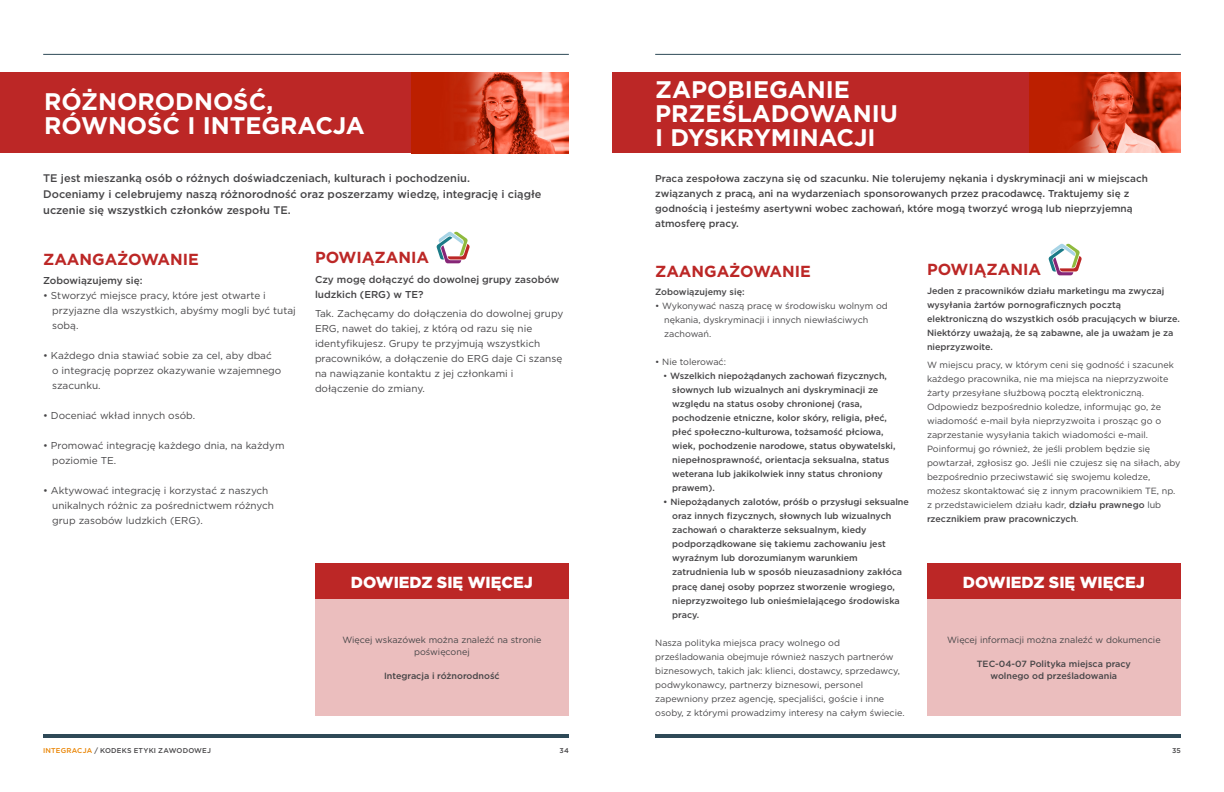
<style>
.page{position:relative;width:1224px;height:792px;background:#fff}
.page>*{position:absolute;margin:0;border:0;box-sizing:border-box;transform-origin:0 0}
.t1{font:700 24px/24px "Gotham";color:#fff}
.t2{font:700 16px "Gotham";color:#bc2726}
.t3{font:900 16px "Gotham";color:#fff}
.t4{font:500 11px/16px "Gotham";color:#464547}
.t5{font:10px/15px "Gotham";color:#464547}
.t6{font:500 10px/15px "Gotham";color:#464547}
.t7{font:9px/14px "Gotham";color:#464547}
.t8{font:500 9px/14px "Gotham";color:#464547}
.t9{font:500 7px "Gotham";letter-spacing:.03em;color:#464547}
.s1{font-weight:400}
.s2{font-weight:500}
.s3{color:#e98300}
</style>
<div class="page">
<hr style="left:655px;top:734px;width:526px;height:4px;background:#2e4957">
<hr style="left:655px;top:54px;width:526px;height:1px;background:#2e4957">
<hr style="left:43px;top:734px;width:526px;height:4px;background:#2e4957">
<hr style="left:43px;top:54px;width:526px;height:1px;background:#2e4957">
<div style="left:612px;top:72px;width:569px;height:81px;background:#bc2726"></div>
<img style="left:1029px;top:72px;width:152px;height:81px">
<div style="left:0;top:72px;width:569px;height:81px;background:#bc2726"></div>
<img style="left:411px;top:72px;width:158px;height:81px">
<div style="left:927px;top:599px;width:254px;height:117px;background:#ebbebe"></div>
<div style="left:927px;top:564px;width:254px;height:35px;background:#bc2726"></div>
<div style="left:315px;top:599px;width:254px;height:117px;background:#ebbebe"></div>
<div style="left:315px;top:564px;width:254px;height:35px;background:#bc2726"></div>
<svg style="left:436px;top:232px;width:34px;height:31px"></svg>
<svg style="left:1048px;top:244px;width:34px;height:31px"></svg>
<h1 class="t1" style="left:44px;top:90px;width:322px">RÓŻNORODNOŚĆ,<br>RÓWNOŚĆ I INTEGRACJA</h1>
<p class="t4" style="left:43px;top:170px;width:500px">TE jest mieszanką osób o różnych doświadczeniach, kulturach i pochodzeniu.<br>Doceniamy i celebrujemy naszą różnorodność oraz poszerzamy wiedzę, integrację i ciągłe uczenie się wszystkich członków zespołu TE.</p>
<h2 class="t2" style="left:315px;top:247px;width:116px">POWIĄZANIA</h2>
<p class="t6" style="left:315px;top:271px;width:246px">Czy mogę dołączyć do dowolnej grupy zasobów ludzkich (ERG) w TE?</p>
<p class="t5" style="left:315px;top:306px;width:250px">Tak. Zachęcamy do dołączenia do dowolnej grupy ERG, nawet do takiej, z którą od razu się nie identyfikujesz. Grupy te przyjmują wszystkich pracowników, a dołączenie do ERG daje Ci szansę na nawiązanie kontaktu z jej członkami i dołączenie do zmiany.</p>
<h2 class="t2" style="left:43px;top:249px;width:157px">ZAANGAŻOWANIE</h2>
<p class="t6" style="left:43px;top:273px;width:101px">Zobowiązujemy się:</p>
<p class="t5" style="left:52px;top:288px;width:245px;text-indent:-9px">• Stworzyć miejsce pracy, które jest otwarte i przyjazne dla wszystkich, abyśmy mogli być tutaj sobą.</p>
<p class="t5" style="left:52px;top:348px;width:231px;text-indent:-9px">• Każdego dnia stawiać sobie za cel, aby dbać<br>o integrację poprzez okazywanie wzajemnego szacunku.</p>
<p class="t5" style="left:43px;top:408px;width:153px">• Doceniać wkład innych osób.</p>
<p class="t5" style="left:52px;top:438px;width:234px;text-indent:-9px">• Promować integrację każdego dnia, na każdym poziomie TE.</p>
<p class="t5" style="left:52px;top:483px;width:223px;text-indent:-9px">• Aktywować integrację i korzystać z naszych unikalnych różnic za pośrednictwem różnych grup zasobów ludzkich (ERG).</p>
<h2 class="t3" style="left:351px;top:571px;width:183px">DOWIEDZ SIĘ WIĘCEJ</h2>
<p class="t7" style="left:342px;top:633px;width:201px;line-height:12px;text-align:center">Więcej wskazówek można znaleźć na stronie poświęconej</p>
<p class="t8" style="left:384px;top:668px;width:117px">Integracja i różnorodność</p>
<h1 class="t1" style="left:655px;top:77px;width:244px">ZAPOBIEGANIE<br>PRZEŚLADOWANIU<br>I DYSKRYMINACJI</h1>
<p class="t6" style="left:655px;top:170px;width:494px">Praca zespołowa zaczyna się od szacunku. Nie tolerujemy nękania i dyskryminacji ani w miejscach związanych z pracą, ani na wydarzeniach sponsorowanych przez pracodawcę. Traktujemy się z godnością i jesteśmy asertywni wobec zachowań, które mogą tworzyć wrogą lub nieprzyjemną atmosferę pracy.</p>
<h2 class="t2" style="left:655px;top:261px;width:157px">ZAANGAŻOWANIE</h2>
<p class="t8" style="left:655px;top:285px;width:91px">Zobowiązujemy się:</p>
<p class="t7" style="left:664px;top:299px;width:225px;text-indent:-9px">• Wykonywać naszą pracę w środowisku wolnym od nękania, dyskryminacji i innych niewłaściwych zachowań.</p>
<p class="t7" style="left:655px;top:355px;width:72px">• Nie tolerować:</p>
<p class="t8" style="left:672px;top:369px;width:225px;text-indent:-9px"><span class="s1">•</span> Wszelkich niepożądanych zachowań fizycznych, słownych lub wizualnych ani dyskryminacji ze względu na status osoby chronionej (rasa, pochodzenie etniczne, kolor skóry, religia, płeć, płeć społeczno-kulturowa, tożsamość płciowa, wiek, pochodzenie narodowe, status obywatelski, niepełnosprawność, orientacja seksualna, status weterana lub jakikolwiek inny status chroniony prawem).</p>
<p class="t8" style="left:672px;top:495px;width:238px;text-indent:-9px">• Niepożądanych zalotów, próśb o przysługi seksualne oraz innych fizycznych, słownych lub wizualnych zachowań o charakterze seksualnym, kiedy podporządkowane się takiemu zachowaniu jest wyraźnym lub dorozumianym warunkiem zatrudnienia lub w sposób nieuzasadniony zakłóca pracę danej osoby poprzez stworzenie wrogiego, nieprzyzwoitego lub onieśmielającego środowiska pracy.</p>
<p class="t7" style="left:655px;top:635px;width:251px">Nasza polityka miejsca pracy wolnego od prześladowania obejmuje również naszych partnerów biznesowych, takich jak: klienci, dostawcy, sprzedawcy, podwykonawcy, partnerzy biznesowi, personel zapewniony przez agencję, specjaliści, goście i inne osoby, z którymi prowadzimy interesy na całym świecie.</p>
<h2 class="t2" style="left:927px;top:259px;width:116px">POWIĄZANIA</h2>
<p class="t8" style="left:927px;top:283px;width:254px">Jeden z pracowników działu marketingu ma zwyczaj wysyłania żartów pornograficznych pocztą elektroniczną do wszystkich osób pracujących w biurze.<br>Niektórzy uważają, że są zabawne, ale ja uważam je za nieprzyzwoite.</p>
<p class="t7" style="left:927px;top:358px;width:255px">W miejscu pracy, w którym ceni się godność i szacunek każdego pracownika, nie ma miejsca na nieprzyzwoite żarty przesyłane służbową pocztą elektroniczną.<br>Odpowiedz bezpośrednio koledze, informując go, że wiadomość e-mail była nieprzyzwoita i prosząc go o zaprzestanie wysyłania takich wiadomości e-mail.<br>Poinformuj go również, że jeśli problem będzie się powtarzał, zgłosisz go. Jeśli nie czujesz się na siłach, aby bezpośrednio przeciwstawić się swojemu koledze, możesz skontaktować się z innym pracownikiem TE, np. z przedstawicielem działu kadr, <span class="s2">działu prawnego</span> lub <span class="s2">rzecznikiem praw pracowniczych</span>.</p>
<h2 class="t3" style="left:963px;top:571px;width:183px">DOWIEDZ SIĘ WIĘCEJ</h2>
<p class="t7" style="left:947px;top:632px;width:215px">Więcej informacji można znaleźć w dokumencie</p>
<p class="t8" style="left:977px;top:657px;width:156px;line-height:12px;text-align:center">TEC-04-07 Polityka miejsca pracy wolnego od prześladowania</p>
<p class="t9" style="left:43px;top:746px;width:169px"><span class="s3">INTEGRACJA</span> / KODEKS ETYKI ZAWODOWEJ</p>
<p class="t9" style="left:560px;top:746px;width:11px">34</p>
<p class="t9" style="left:1172px;top:746px;width:10px">35</p>
</div>
